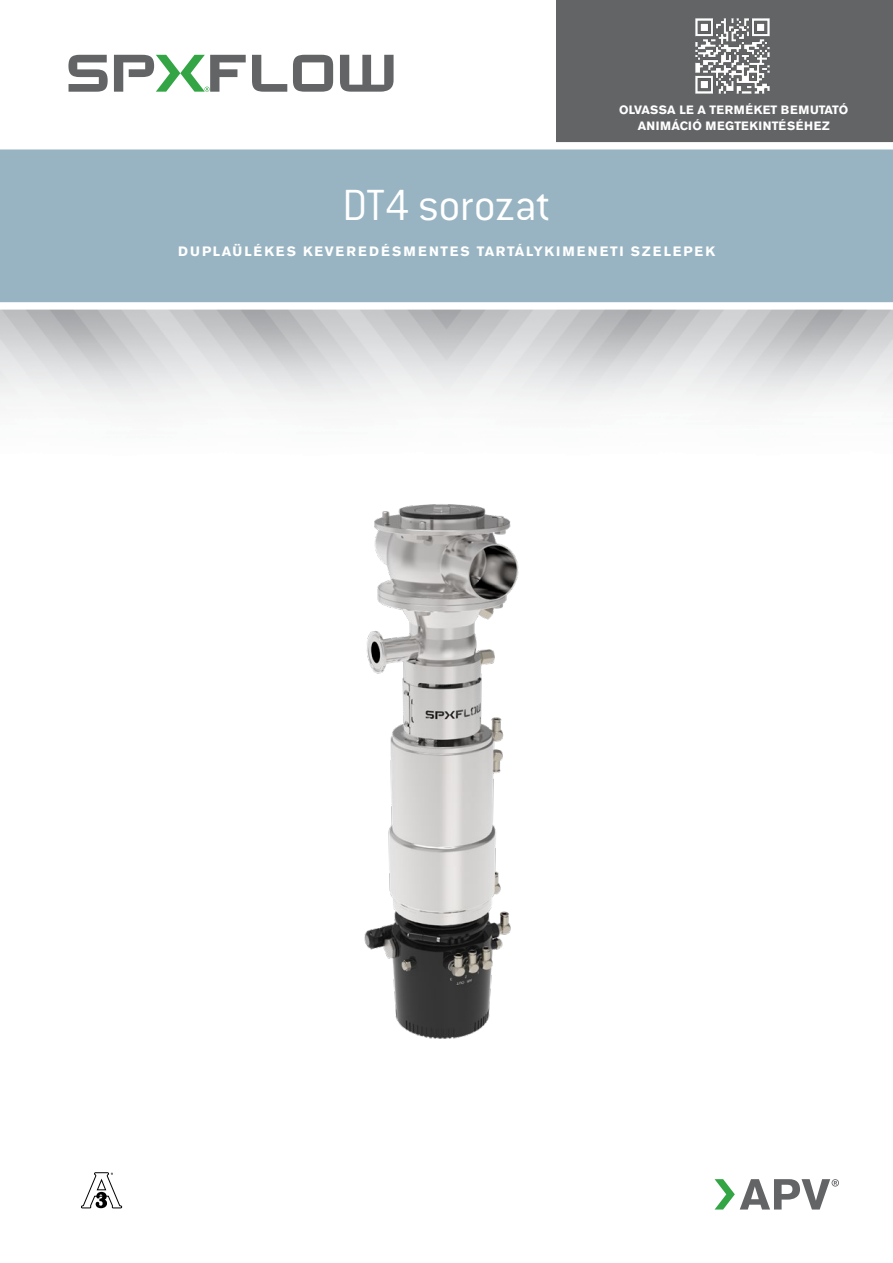
<style>
.page{position:relative;width:893px;height:1263px;background:#fff}
.page>*{position:absolute;margin:0;border:0;box-sizing:border-box;transform-origin:0 0}
.t1{font:300 48px "Conduit ITC Std";letter-spacing:-.015em;color:#fff}
.t2{font:700 13.5px "Akzidenz Grotesk Pro";letter-spacing:.16em;color:#fff}
.Body_Copy_Sub-Headli{font:700 12px/16.5px "Akzidenz Grotesk Pro";letter-spacing:.03em;color:#fff;text-align:center}
</style>
<div class="page">
<div style="left:0;top:146px;width:893px;height:160px;background:#98b4c2"></div>
<div style="left:0;top:302px;width:893px;height:8px;background:#fff"></div>
<div style="left:556px;top:0;width:337px;height:146px;background:#636466"></div>
<div style="left:0;top:142px;width:893px;height:7px;background:#fff"></div>
<svg style="left:81px;top:1172px;width:41px;height:37px"></svg>
<img style="left:695px;top:18px;width:75px;height:76px">
<svg style="left:68px;top:55px;width:40px;height:37px"></svg>
<svg style="left:293px;top:55px;width:40px;height:37px"></svg>
<svg style="left:252px;top:55px;width:35px;height:37px"></svg>
<svg style="left:340px;top:55px;width:54px;height:37px"></svg>
<svg style="left:114px;top:55px;width:132px;height:37px"></svg>
<svg style="left:715px;top:1179px;width:124px;height:30px"></svg>
<img style="left:364px;top:504px;width:155px;height:535px">
<p class="Body_Copy_Sub-Headli" style="left:619px;top:101px;width:231px">OLVASSA LE A TERMÉKET BEMUTATÓ<br>ANIMÁCIÓ MEGTEKINTÉSÉHEZ</p>
<h1 class="t1" style="left:342px;top:179px;width:210px">DT4 sorozat</h1>
<p class="t2" style="left:178px;top:242px;width:538px">DUPLAÜLÉKES KEVEREDÉSMENTES TARTÁLYKIMENETI SZELEPEK</p>
</div>
